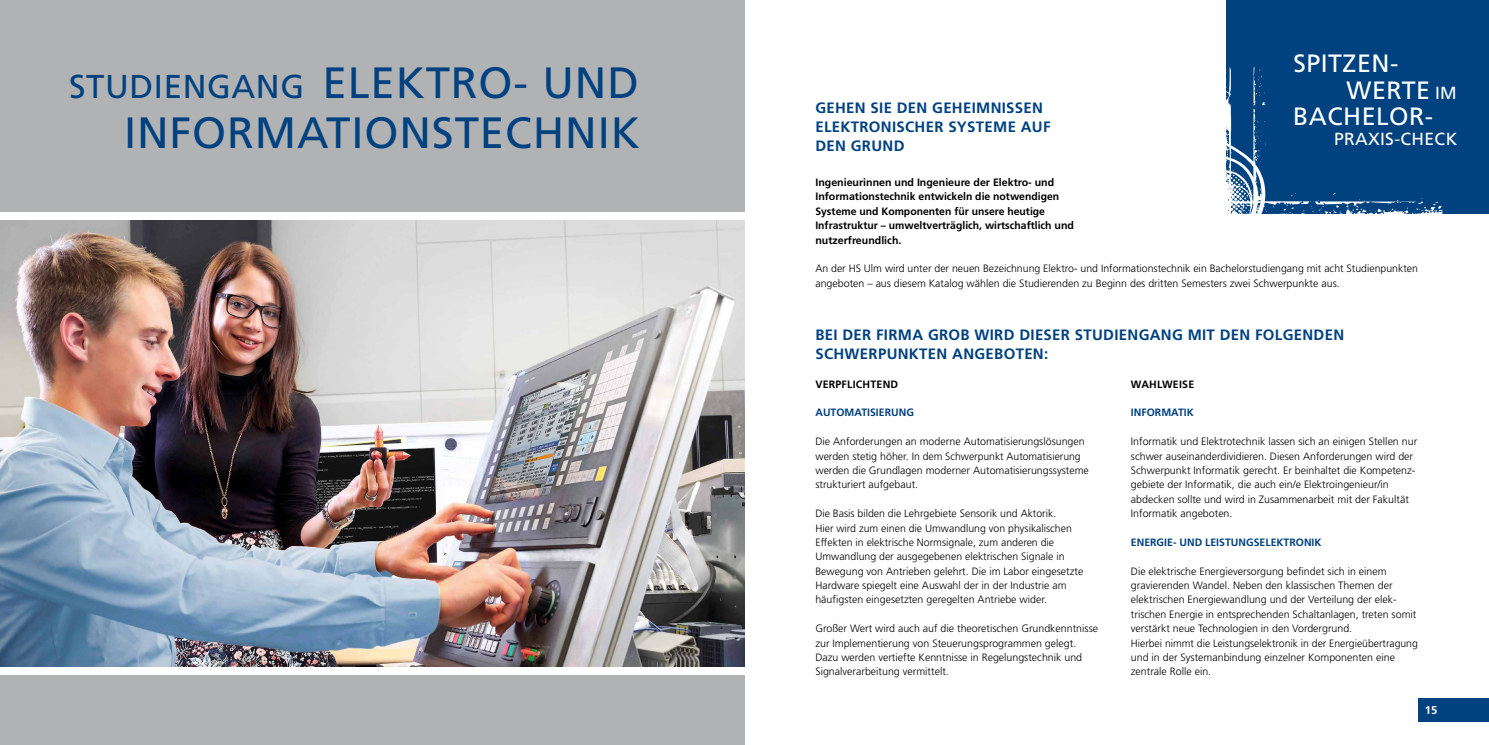
<style>
.page{position:relative;width:1489px;height:745px;background:#fff}
.page>*{position:absolute;margin:0;border:0;box-sizing:border-box;transform-origin:0 0}
.t1{font:43.75px "Frutiger LT Pro";letter-spacing:.02em;color:#004180}
.t2{font:33px "Frutiger LT Pro";letter-spacing:.02em;color:#004180}
.t3{font:25px/52.5px "Frutiger LT Pro";letter-spacing:.02em;color:#fff}
.t4{font:17.5px "Frutiger LT Pro";letter-spacing:.02em;color:#fff}
.t5{font:700 15px/18.8px "Frutiger LT Pro";letter-spacing:.02em;color:#004180}
.t6{font:700 11.25px "Frutiger LT Pro";color:#fff}
.t7{font:300 10.62px/14.4px "Frutiger LT Pro";color:#000}
.t8{font:700 10.62px/14.4px "Frutiger LT Pro";color:#000}
.t9{font:700 10.62px "Frutiger LT Pro";color:#004180}
.t10{font:700 10.62px "Frutiger LT Pro";letter-spacing:.02em;color:#000}
.s1{font-size:43.75px}
.s2{font-size:17.5px}
</style>
<div class="page">
<div style="left:1417px;top:697px;width:71px;height:23px;background:#004180"></div>
<img style="left:0;top:220px;width:744px;height:447px">
<div style="left:0;top:0;width:744px;height:216px;background:#b1b2b3"></div>
<div style="left:0;top:673px;width:744px;height:71px;background:#b1b2b3"></div>
<div style="left:1225px;top:0;width:263px;height:213px;background:#004180"></div>
<svg style="left:1225px;top:67px;width:217px;height:147px"></svg>
<div style="left:0;top:212px;width:744px;height:8px;background:#fff"></div>
<div style="left:0;top:667px;width:744px;height:8px;background:#fff"></div>
<h2 class="t2" style="left:69px;top:67px;width:571px">STUDIENGANG <span class="s1">ELEKTRO- UND</span></h2>
<h1 class="t1" style="left:124px;top:107px;width:517px">INFORMATIONSTECHNIK</h1>
<h3 class="t5" style="left:815px;top:99px;width:237px">GEHEN SIE DEN GEHEIMNISSEN<br>ELEKTRONISCHER SYSTEME AUF<br>DEN GRUND</h3>
<p class="t8" style="left:815px;top:175px;width:260px">Ingenieurinnen und Ingenieure der Elektro- und Informationstechnik entwickeln die notwendigen Systeme und Komponenten für unsere heutige Infrastruktur – umweltverträglich, wirtschaftlich und nutzerfreundlich.</p>
<h3 class="t3" style="left:1292px;top:37px;width:142px">SPITZEN-<br>BACHELOR-</h3>
<h3 class="t4" style="left:1333px;top:129px;width:125px">PRAXIS-CHECK</h3>
<h3 class="t3" style="left:1346px;top:64px;width:112px">WERTE <span class="s2">IM</span></h3>
<p class="t7" style="left:815px;top:261px;width:604px">An der HS Ulm wird unter der neuen Bezeichnung Elektro- und Informationstechnik ein Bachelorstudiengang mit acht Studienpunkten angeboten – aus diesem Katalog wählen die Studierenden zu Beginn des dritten Semesters zwei Schwerpunkte aus.</p>
<h3 class="t5" style="left:815px;top:325px;width:530px">BEI DER FIRMA GROB WIRD DIESER STUDIENGANG MIT DEN FOLGENDEN<br>SCHWERPUNKTEN ANGEBOTEN:</h3>
<p class="t10" style="left:815px;top:377px;width:84px">VERPFLICHTEND</p>
<p class="t9" style="left:815px;top:406px;width:100px">AUTOMATISIERUNG</p>
<p class="t7" style="left:815px;top:434px;width:275px">Die Anforderungen an moderne Automatisierungslösungen werden stetig höher. In dem Schwerpunkt Automatisierung werden die Grundlagen moderner Automatisierungssysteme strukturiert aufgebaut.</p>
<p class="t7" style="left:815px;top:506px;width:269px">Die Basis bilden die Lehrgebiete Sensorik und Aktorik.<br>Hier wird zum einen die Umwandlung von physikalischen Effekten in elektrische Normsignale, zum anderen die Umwandlung der ausgegebenen elektrischen Signale in Bewegung von Antrieben gelehrt. Die im Labor eingesetzte Hardware spiegelt eine Auswahl der in der Industrie am häufigsten eingesetzten geregelten Antriebe wider.</p>
<p class="t7" style="left:815px;top:621px;width:284px">Großer Wert wird auch auf die theoretischen Grundkenntnisse zur Implementierung von Steuerungsprogrammen gelegt.<br>Dazu werden vertiefte Kenntnisse in Regelungstechnik und Signalverarbeitung vermittelt.</p>
<p class="t10" style="left:1130px;top:377px;width:65px">WAHLWEISE</p>
<p class="t9" style="left:1130px;top:406px;width:64px">INFORMATIK</p>
<p class="t7" style="left:1130px;top:434px;width:288px">Informatik und Elektrotechnik lassen sich an einigen Stellen nur schwer auseinanderdividieren. Diesen Anforderungen wird der Schwerpunkt Informatik gerecht. Er beinhaltet die Kompetenz&shy;gebiete der Informatik, die auch ein/e Elektroingenieur/in abdecken sollte und wird in Zusammenarbeit mit der Fakultät Informatik angeboten.</p>
<p class="t9" style="left:1130px;top:535px;width:192px">ENERGIE- UND LEISTUNGSELEKTRONIK</p>
<p class="t7" style="left:1130px;top:563px;width:288px">Die elektrische Energieversorgung befindet sich in einem gravierenden Wandel. Neben den klassischen Themen der elektrischen Energiewandlung und der Verteilung der elek&shy;trischen Energie in entsprechenden Schaltanlagen, treten somit verstärkt neue Technologien in den Vordergrund.<br>Hierbei nimmt die Leistungselektronik in der Energieübertragung und in der Systemanbindung einzelner Komponenten eine zentrale Rolle ein.</p>
<p class="t6" style="left:1424px;top:702px;width:14px">15</p>
</div>
